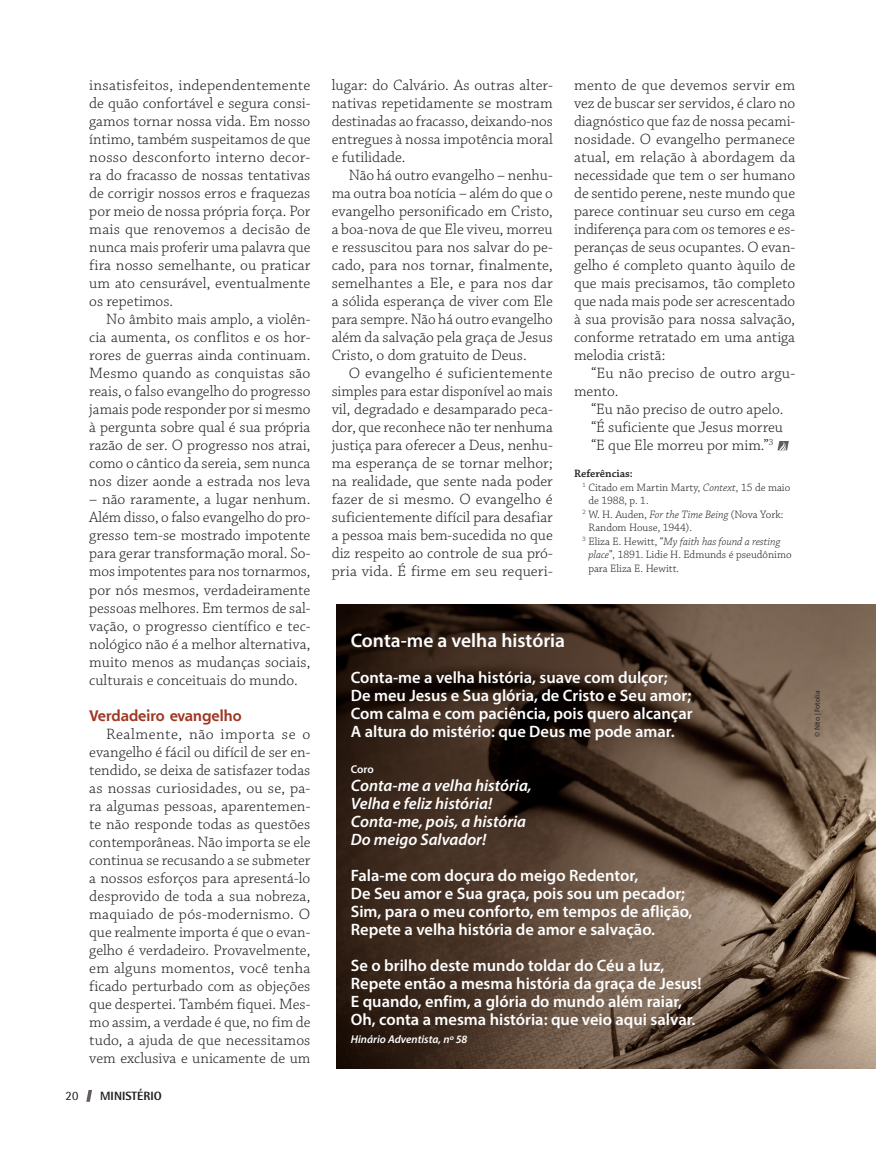
<style>
.page{position:relative;width:876px;height:1149px;background:#fff}
.page>*{position:absolute;margin:0;border:0;box-sizing:border-box;transform-origin:0 0}
._06_texto{font:600 19.5px "Myriad Pro";color:#fff}
._06_texto-2{font:600 16.5px "Myriad Pro";color:#fff}
._06_texto-3{font:italic 600 16.5px "Myriad Pro";color:#fff}
._06_texto-4{font:300 15.75px/18px "Chaparral Pro";color:#231f20;text-align:justify}
._08_inter{font:700 15px "Shannon";color:#9f3824}
.t1{font:12.75px "Rotis Semi Sans Std";color:#231f20}
.t2{font:800 12px "Rotis Semi Sans Std";color:#231f20}
._12_referencias2{font:300 11.25px/13.5px "Chaparral Pro";color:#231f20}
._06_texto-5{font:italic 600 11.25px "Myriad Pro";color:#fff}
._12_referencias1{font:600 11.25px "Chaparral Pro";color:#231f20}
._06_texto-6{font:600 11.25px "Myriad Pro";color:#fff}
.t3{font:7.5px "Myriad Pro";color:#231f20}
.s1{font-style:italic}
</style>
<div class="page">
<img style="left:337px;top:604px;width:539px;height:463px">
<svg style="left:777px;top:441px;width:12px;height:9px"></svg>
<svg style="left:86px;top:1090px;width:6px;height:11px"></svg>
<p class="_06_texto-4" style="left:89px;top:77px;width:223px">insatisfeitos, independentemente de quão confortável e segura consi&shy;gamos tornar nossa vida. Em nosso íntimo, também suspeitamos de que nosso desconforto interno decor&shy;ra do fracasso de nossas tentativas de corrigir nossos erros e fraquezas por meio de nossa própria força. Por mais que renovemos a decisão de nunca mais proferir uma palavra que fira nosso semelhante, ou praticar um ato censurável, eventualmente os repetimos.</p>
<p class="_06_texto-4" style="left:89px;top:311px;width:223px;text-indent:17px">No âmbito mais amplo, a violên&shy;cia aumenta, os conflitos e os hor&shy;rores de guerras ainda continuam.<br>Mesmo quando as conquistas são reais, o falso evangelho do progresso jamais pode responder por si mesmo à pergunta sobre qual é sua própria razão de ser. O progresso nos atrai, como o cântico da sereia, sem nunca nos dizer aonde a estrada nos leva</p>
<p class="_06_texto-4" style="left:89px;top:491px;width:223px">– não raramente, a lugar nenhum.<br>Além disso, o falso evangelho do pro&shy;gresso tem-se mostrado impotente para gerar transformação moral. So&shy;mos impotentes para nos tornarmos, por nós mesmos, verdadeiramente pessoas melhores. Em termos de sal&shy;vação, o progresso científico e tec&shy;nológico não é a melhor alternativa, muito menos as mudanças sociais, culturais e conceituais do mundo.</p>
<p class="_08_inter" style="left:89px;top:705px;width:154px">Verdadeiro evangelho</p>
<p class="_06_texto-4" style="left:89px;top:725px;width:223px;text-indent:17px">Realmente, não importa se o evangelho é fácil ou difícil de ser en&shy;tendido, se deixa de satisfazer todas as nossas curiosidades, ou se, pa&shy;ra algumas pessoas, aparentemen&shy;te não responde todas as questões contemporâneas. Não importa se ele continua se recusando a se submeter a nossos esforços para apresentá-lo desprovido de toda a sua nobreza, maquiado de pós-modernismo. O que realmente importa é que o evan&shy;gelho é verdadeiro. Provavelmente, em alguns momentos, você tenha ficado perturbado com as objeções que despertei. Também fiquei. Mes&shy;mo assim, a verdade é que, no fim de tudo, a ajuda de que necessitamos vem exclusiva e unicamente de um</p>
<p class="t1" style="left:66px;top:1087px;width:14px">20</p>
<p class="t2" style="left:100px;top:1087px;width:63px">MINISTÉRIO</p>
<p class="_06_texto-4" style="left:332px;top:77px;width:223px">lugar: do Calvário. As outras alter&shy;nativas repetidamente se mostram destinadas ao fracasso, deixando-nos entregues à nossa impotência moral e futilidade.</p>
<p class="_06_texto-4" style="left:332px;top:167px;width:223px;text-indent:17px">Não há outro evangelho – nenhu&shy;ma outra boa notícia – além do que o evangelho personificado em Cristo, a boa-nova de que Ele viveu, morreu e ressuscitou para nos salvar do pe&shy;cado, para nos tornar, finalmente, semelhantes a Ele, e para nos dar a sólida esperança de viver com Ele para sempre. Não há outro evangelho além da salvação pela graça de Jesus Cristo, o dom gratuito de Deus.</p>
<p class="_06_texto-4" style="left:332px;top:365px;width:223px;text-indent:17px">O evangelho é suficientemente simples para estar disponível ao mais vil, degradado e desamparado peca&shy;dor, que reconhece não ter nenhuma justiça para oferecer a Deus, nenhu&shy;ma esperança de se tornar melhor; na realidade, que sente nada poder fazer de si mesmo. O evangelho é suficientemente difícil para desafiar a pessoa mais bem-sucedida no que diz respeito ao controle de sua pró&shy;pria vida. É firme em seu requeri-</p>
<p class="_06_texto-4" style="left:574px;top:77px;width:223px">mento de que devemos servir em vez de buscar ser servidos, é claro no diagnóstico que faz de nossa pecami&shy;nosidade. O evangelho permanece atual, em relação à abordagem da necessidade que tem o ser humano de sentido perene, neste mundo que parece continuar seu curso em cega indiferença para com os temores e es&shy;peranças de seus ocupantes. O evan&shy;gelho é completo quanto àquilo de que mais precisamos, tão completo que nada mais pode ser acrescentado à sua provisão para nossa salvação, conforme retratado em uma antiga melodia cristã:</p>
<p class="_06_texto-4" style="left:574px;top:365px;width:223px;text-indent:17px">“Eu não preciso de outro argu&shy;mento.</p>
<p class="_06_texto-4" style="left:591px;top:401px;width:194px">“Eu não preciso de outro apelo.</p>
<p class="_06_texto-4" style="left:591px;top:419px;width:193px">“É suficiente que Jesus morreu</p>
<p class="_06_texto-4" style="left:591px;top:437px;width:184px">“E que Ele morreu por mim.”<sup>3</sup></p>
<p class="_12_referencias1" style="left:574px;top:467px;width:60px">Referências:</p>
<p class="_12_referencias2" style="left:588px;top:481px;width:203px;text-indent:-6px"><sup>1</sup> Citado em Martin Marty, <span class="s1">Context</span>, 15 de maio de 1988, p. 1.</p>
<p class="_12_referencias2" style="left:588px;top:508px;width:197px;text-indent:-6px"><sup>2</sup> W. H. Auden, <span class="s1">For the Time Being</span> (Nova York:<br>Random House, 1944).</p>
<p class="_12_referencias2" style="left:588px;top:535px;width:205px;text-indent:-6px"><sup>3</sup> Eliza E. Hewitt, “<span class="s1">My faith has found a resting place</span>”, 1891. Lidie H. Edmunds é pseudônimo para Eliza E. Hewitt.</p>
<p class="_06_texto" style="left:351px;top:627px;width:216px">Conta-me a velha história</p>
<p class="_06_texto-2" style="left:351px;top:666px;width:318px">Conta-me a velha história, suave com dulçor;</p>
<p class="_06_texto-2" style="left:351px;top:684px;width:342px">De meu Jesus e Sua glória, de Cristo e Seu amor;</p>
<p class="_06_texto-2" style="left:351px;top:702px;width:343px">Com calma e com paciência, pois quero alcançar</p>
<p class="_06_texto-2" style="left:351px;top:720px;width:325px">A altura do mistério: que Deus me pode amar.</p>
<p class="_06_texto-6" style="left:351px;top:761px;width:25px">Coro</p>
<p class="_06_texto-3" style="left:351px;top:774px;width:183px">Conta-me a velha história,</p>
<p class="_06_texto-3" style="left:351px;top:792px;width:143px">Velha e feliz história!</p>
<p class="_06_texto-3" style="left:351px;top:810px;width:177px">Conta-me, pois, a história</p>
<p class="_06_texto-3" style="left:351px;top:828px;width:137px">Do meigo Salvador!</p>
<p class="_06_texto-2" style="left:351px;top:864px;width:289px">Fala-me com doçura do meigo Redentor,</p>
<p class="_06_texto-2" style="left:351px;top:882px;width:336px">De Seu amor e Sua graça, pois sou um pecador;</p>
<p class="_06_texto-2" style="left:351px;top:900px;width:343px">Sim, para o meu conforto, em tempos de aflição,</p>
<p class="_06_texto-2" style="left:351px;top:918px;width:306px">Repete a velha história de amor e salvação.</p>
<p class="_06_texto-2" style="left:351px;top:954px;width:315px">Se o brilho deste mundo toldar do Céu a luz,</p>
<p class="_06_texto-2" style="left:351px;top:972px;width:352px">Repete então a mesma história da graça de Jesus!</p>
<p class="_06_texto-2" style="left:351px;top:990px;width:333px">E quando, enfim, a glória do mundo além raiar,</p>
<p class="_06_texto-2" style="left:351px;top:1008px;width:346px">Oh, conta a mesma história: que veio aqui salvar.</p>
<p class="_06_texto-5" style="left:351px;top:1031px;width:118px">Hinário Adventista, nº 58</p>
<p class="t3" style="left:813px;top:736px;width:48px;rotate:-90deg">© Nito | Fotolia</p>
</div>
